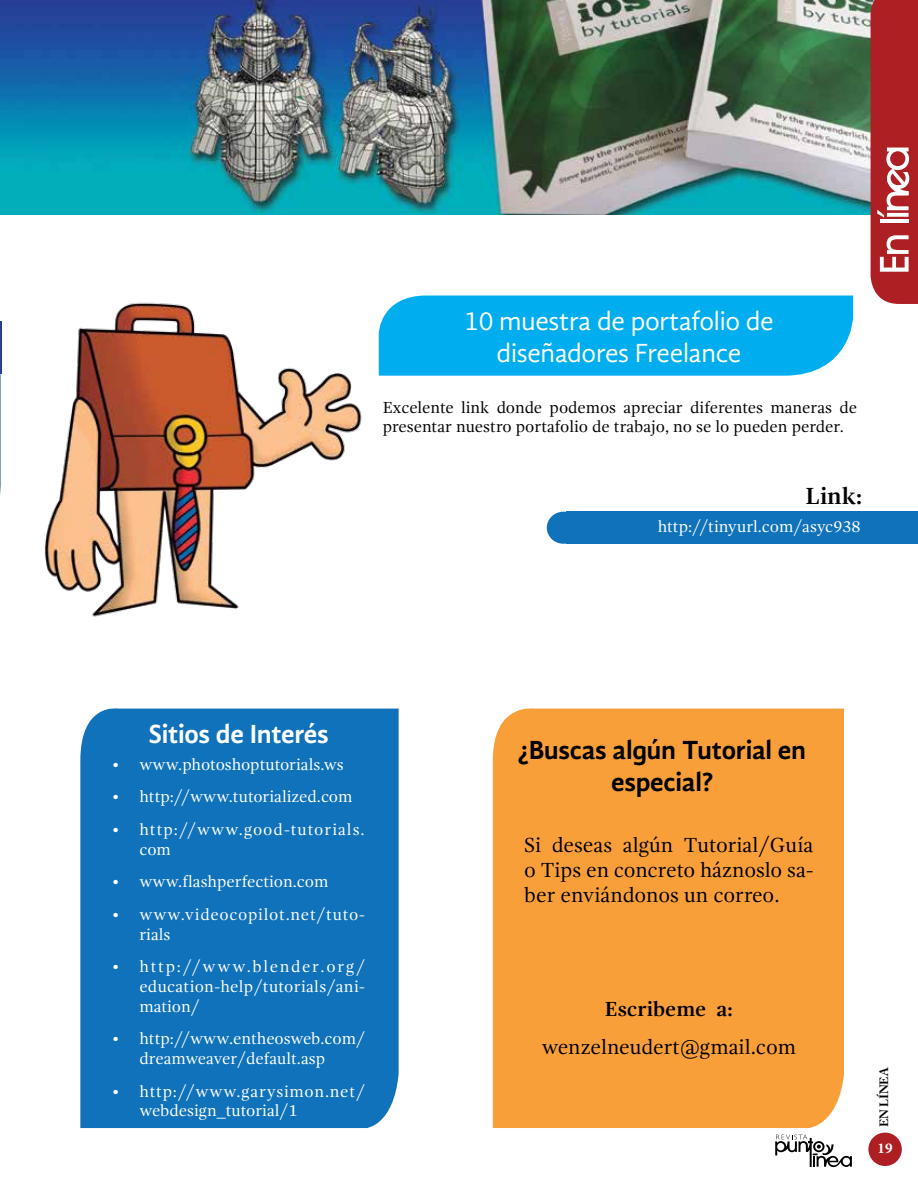
<style>
.page{position:relative;width:918px;height:1188px;background:#fff}
.page>*{position:absolute;margin:0;border:0;box-sizing:border-box;transform-origin:0 0}
.t1{font:27px/32.4px "Gandhi Sans";letter-spacing:-.01em;color:#fff;text-align:center}
.t2{font:700 27px/32.4px "Gandhi Sans";letter-spacing:-.01em;color:#000;text-align:center}
.t3{font:700 27px "Gandhi Sans";letter-spacing:-.01em;color:#fff}
.t4{font:700 24px "Gandhi Serif";color:#000}
.t5{font:21px/25.2px "Gandhi Serif";color:#000;text-align:justify}
.t6{font:700 21px "Gandhi Serif";color:#000}
.t7{font:16.5px/19.8px "Gandhi Serif";color:#fff}
.t8{font:16.5px/19.8px "Gandhi Serif";color:#000}
.t9{font:16.5px/19.8px "Gandhi Serif";letter-spacing:.04em;color:#fff}
.t10{font:16.5px/19.8px "Gandhi Serif";letter-spacing:.06em;color:#fff}
.t11{font:700 15px "Minion Pro";color:#fff}
.t12{font:700 12px "Adobe Caslon Pro";color:#000}
</style>
<div class="page">
<svg style="left:0;top:374px;width:2px;height:121px"></svg>
<img style="left:0;top:0;width:871px;height:215px">
<div style="left:566px;top:512px;width:352px;height:32px;background:#1072ba"></div>
<div style="left:547px;top:512px;width:33px;height:32px;background:#1072ba;border-radius:50%"></div>
<div style="left:379px;top:296px;width:474px;height:80px;background:#00aeef"></div>
<hr style="left:0;top:322px;width:1px;height:52px;background:#25408f">
<div style="left:80px;top:708px;width:319px;height:420px;background:#1072ba"></div>
<div style="left:493px;top:708px;width:351px;height:420px;background:#f99f3a"></div>
<img style="left:44px;top:302px;width:318px;height:315px">
<svg style="left:775px;top:1135px;width:77px;height:33px"></svg>
<svg style="left:868px;top:1132px;width:34px;height:34px"></svg>
<svg style="left:871px;top:0;width:47px;height:304px;background:#b5373a"></svg>
<h1 class="t1" style="left:464px;top:305px;width:311px">10 muestra de portafolio de diseñadores Freelance</h1>
<p class="t8" style="left:383px;top:397px;width:476px">Excelente link donde podemos apreciar diferentes maneras de presentar nuestro portafolio de trabajo, no se lo pueden perder.</p>
<h2 class="t4" style="left:806px;top:482px;width:58px">Link:</h2>
<p class="t7" style="left:658px;top:516px;width:204px">http://tinyurl.com/asyc938</p>
<h1 class="t3" style="left:149px;top:719px;width:181px">Sitios de Interés</h1>
<p class="t7" style="left:112px;top:754px;width:233px">• www.photoshoptutorials.ws</p>
<p class="t7" style="left:112px;top:787px;width:242px">• http://www.tutorialized.com</p>
<p class="t10" style="left:139px;top:819px;width:227px;text-indent:-27px">• http://www.good-tutorials. com</p>
<p class="t7" style="left:112px;top:872px;width:217px">• www.flashperfection.com</p>
<p class="t9" style="left:139px;top:904px;width:227px;text-indent:-27px">• www.videocopilot.net/tuto&shy;rials</p>
<p class="t7" style="left:139px;top:957px;width:227px;text-align:justify;text-indent:-27px">• http://www.blender.org/ education-help/tutorials/ani&shy;mation/</p>
<p class="t7" style="left:139px;top:1029px;width:227px;text-indent:-27px">• http://www.entheosweb.com/ dreamweaver/default.asp</p>
<p class="t7" style="left:139px;top:1081px;width:227px;text-indent:-27px">• http://www.garysimon.net/ webdesign_tutorial/1</p>
<h1 class="t2" style="left:518px;top:733px;width:289px">¿Buscas algún Tutorial en especial?</h1>
<p class="t5" style="left:524px;top:832px;width:291px">Si deseas algún Tutorial/Guía o Tips en concreto háznoslo sa&shy;ber enviándonos un correo.</p>
<p class="t6" style="left:605px;top:997px;width:129px">Escribeme a:</p>
<p class="t5" style="left:542px;top:1034px;width:256px">wenzelneudert@gmail.com</p>
<p class="t12" style="left:877px;top:1127px;width:62px;rotate:-90deg">EN LÍNEA</p>
<p class="t11" style="left:878px;top:1137px;width:16px">19</p>
</div>
